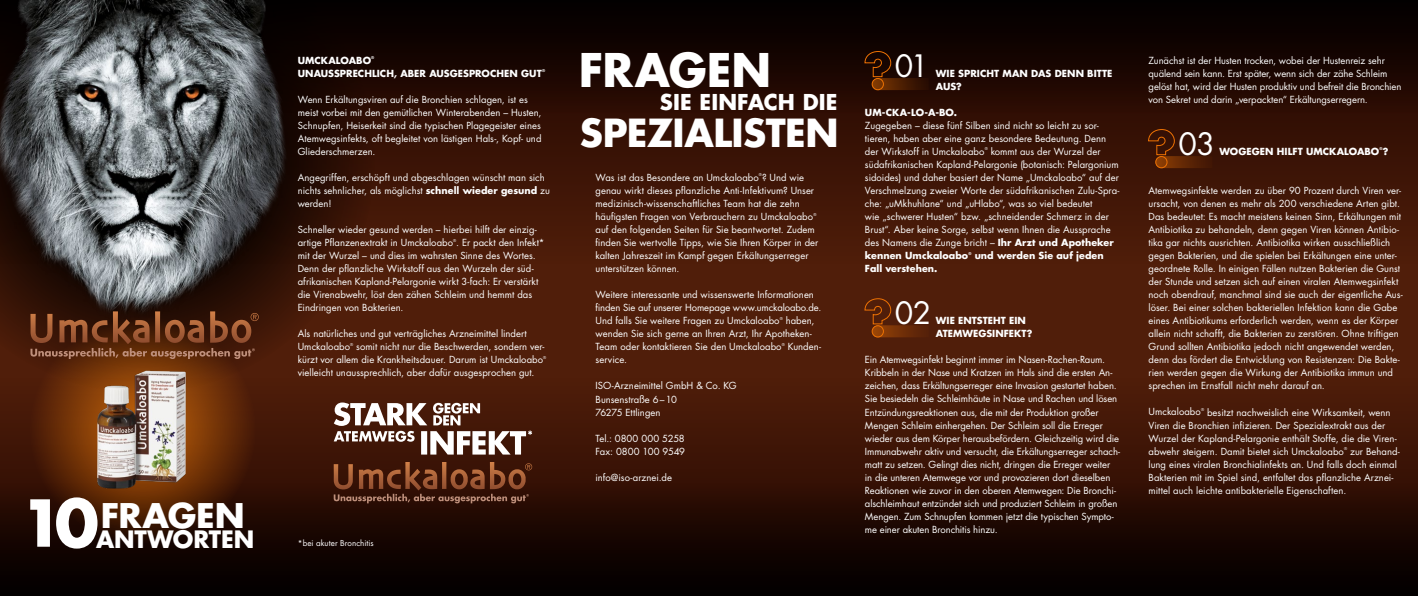
<style>
.page{position:relative;width:1418px;height:596px;background:#fff}
.page>*{position:absolute;margin:0;border:0;box-sizing:border-box;transform-origin:0 0}
.t1{font:700 62.8px "Futura";color:#fff}
.t2{font:700 45.1px "Futura";color:#fff}
.t3{font:700 37.6px "Futura";letter-spacing:-.015em;color:#fff}
.t4{font:700 33.1px "Futura";letter-spacing:-.01em;color:#fff}
.t5{font:30px "Futura";color:#fff}
.t6{font:700 23.3px "Futura";letter-spacing:-.01em;color:#fff}
.t7{font:700 21.3px "Futura";letter-spacing:.005em;color:#fff}
.t8{font:9.5px/13px "Futura";color:#fff}
.t9{font:700 9.5px/13px "Futura";letter-spacing:.005em;color:#fff}
.t10{font:8px "Futura";letter-spacing:.01em;color:#fff}
.t11{font:3.8px "Futura";color:#fff}
.t12{font:700 3.8px "Futura";color:#fff}
.s1{font-weight:700}
</style>
<div class="page">
<div style="left:0;top:0;width:1417px;height:595px;background:#501e0a"></div>
<svg style="left:290px;top:264px;width:42px;height:54px;fill:#441908"></svg>
<div style="left:0;top:378px;width:1417px;height:217px;background:linear-gradient(to bottom,#561f0a,#030000)"></div>
<svg style="left:290px;top:113px;width:1127px;height:151px;fill:#3f1607"></svg>
<div style="left:0;top:0;width:1417px;height:113px;background:linear-gradient(to bottom,#000,#2b0c03)"></div>
<svg style="left:29px;top:316px;width:227px;height:226px"></svg>
<img style="left:0;top:0;width:290px;height:380px">
<img style="left:77px;top:364px;width:129px;height:129px">
<svg style="left:334px;top:461px;width:198px;height:42px;background:#592c19"></svg>
<svg style="left:30px;top:311px;width:229px;height:48px"></svg>
<svg style="left:334px;top:402px;width:198px;height:52px"></svg>
<svg style="left:864px;top:51px;width:64px;height:40px;background:#311201"></svg>
<svg style="left:1147px;top:129px;width:65px;height:39px;background:#4b1c04"></svg>
<svg style="left:864px;top:298px;width:58px;height:39px"></svg>
<h1 class="t1" style="left:20px;top:479px;width:81px">10</h1>
<h3 class="t4" style="left:101px;top:492px;width:145px">FRAGEN</h3>
<h3 class="t6" style="left:96px;top:522px;width:159px">ANTWORTEN</h3>
<p class="t9" style="left:298px;top:54px;width:75px">UMCKALOABO</p>
<p class="t12" style="left:371px;top:55px;width:5px">®</p>
<p class="t9" style="left:298px;top:67px;width:245px">UNAUSSPRECHLICH, ABER AUSGESPROCHEN GUT</p>
<p class="t12" style="left:542px;top:68px;width:5px">®</p>
<p class="t8" style="left:298px;top:93px;width:245px">Wenn Erkältungsviren auf die Bronchien schlagen, ist es meist vorbei mit den gemütlichen Winterabenden – Husten, Schnupfen, Heiserkeit sind die typischen Plagegeister eines Atemwegsinfekts, oft begleitet von lästigen Hals-, Kopf- und Gliederschmerzen.</p>
<p class="t8" style="left:298px;top:171px;width:254px">Angegriffen, erschöpft und abgeschlagen wünscht man sich nichts sehnlicher, als möglichst <span class="s1">schnell wieder gesund</span> zu werden!</p>
<p class="t8" style="left:298px;top:223px;width:248px">Schneller wieder gesund werden – hierbei hilft der einzig&shy;artige Pflanzenextrakt in Umckaloabo . Er packt den Infekt*</p>
<p class="t11" style="left:453px;top:237px;width:5px">®</p>
<p class="t8" style="left:298px;top:249px;width:242px">mit der Wurzel – und dies im wahrsten Sinne des Wortes.<br>Denn der pflanzliche Wirkstoff aus den Wurzeln der süd&shy;afrikanischen Kapland-Pelargonie wirkt 3-fach: Er verstärkt die Virenabwehr, löst den zähen Schleim und hemmt das Eindringen von Bakterien.</p>
<p class="t8" style="left:298px;top:327px;width:231px">Als natürliches und gut verträgliches Arzneimittel lindert<br>Umckaloabo</p>
<p class="t8" style="left:298px;top:340px;width:248px;text-align:right">somit nicht nur die Beschwerden, sondern ver-<br>kürzt vor allem die Krankheitsdauer. Darum ist Umckaloabo</p>
<p class="t11" style="left:350px;top:341px;width:5px">®</p>
<p class="t11" style="left:543px;top:354px;width:5px">®</p>
<p class="t8" style="left:298px;top:366px;width:238px">vielleicht unaussprechlich, aber dafür ausgesprochen gut.</p>
<p class="t10" style="left:298px;top:537px;width:77px">*bei akuter Bronchitis</p>
<h2 class="t2" style="left:579px;top:39px;width:194px">FRAGEN</h2>
<h3 class="t7" style="left:660px;top:87px;width:179px">SIE EINFACH DIE</h3>
<h3 class="t3" style="left:580px;top:106px;width:260px">SPEZIALISTEN</h3>
<p class="t8" style="left:595px;top:171px;width:210px">Was ist das Besondere an Umckaloabo ? Und wie</p>
<p class="t11" style="left:759px;top:172px;width:5px">®</p>
<p class="t8" style="left:595px;top:184px;width:220px">genau wirkt dieses pflanzliche Anti-Infektivum? Unser medizinisch-wissenschaftliches Team hat die zehn häufigsten Fragen von Verbrauchern zu Umckaloabo</p>
<p class="t11" style="left:813px;top:211px;width:5px">®</p>
<p class="t8" style="left:595px;top:223px;width:224px">auf den folgenden Seiten für Sie beantwortet. Zudem finden Sie wertvolle Tipps, wie Sie Ihren Körper in der kalten Jahreszeit im Kampf gegen Erkältungserreger unterstützen können.</p>
<p class="t8" style="left:595px;top:288px;width:227px">Weitere interessante und wissenswerte Informationen finden Sie auf unserer Homepage www.umckaloabo.de.<br>Und falls Sie weitere Fragen zu Umckaloabo</p>
<p class="t8" style="left:595px;top:314px;width:220px;text-indent:190px">haben, wenden Sie sich gerne an Ihren Arzt, Ihr Apotheken-<br>Team oder kontaktieren Sie den Umckaloabo</p>
<p class="t11" style="left:779px;top:315px;width:5px">®</p>
<p class="t11" style="left:781px;top:341px;width:5px">®</p>
<p class="t8" style="left:787px;top:340px;width:35px">Kunden-</p>
<p class="t8" style="left:595px;top:353px;width:33px">service.</p>
<p class="t8" style="left:595px;top:379px;width:143px">ISO-Arzneimittel GmbH &amp; Co. KG<br>Bunsenstraße 6–10<br>76275 Ettlingen</p>
<p class="t8" style="left:595px;top:431px;width:91px">Tel.: 0800 000 5258<br>Fax: 0800 100 9549</p>
<p class="t8" style="left:595px;top:470px;width:78px">info@iso-arznei.de</p>
<h3 class="t5" style="left:894px;top:45px;width:36px">01</h3>
<p class="t9" style="left:935px;top:67px;width:178px">WIE SPRICHT MAN DAS DENN BITTE<br>AUS?</p>
<p class="t9" style="left:865px;top:106px;width:94px">UM-CKA-LO-A-BO.</p>
<p class="t8" style="left:865px;top:119px;width:242px">Zugegeben – diese fünf Silben sind nicht so leicht zu sor&shy;tieren, haben aber eine ganz besondere Bedeutung. Denn der Wirkstoff in Umckaloabo</p>
<p class="t8" style="left:865px;top:145px;width:256px;text-indent:126px">kommt aus der Wurzel der südafrikanischen Kapland-Pelargonie (botanisch: Pelargonium sidoides) und daher basiert der Name „Umckaloabo“ auf der Verschmelzung zweier Worte der südafrikanischen Zulu-Spra&shy;che: „uMkhuhlane“ und „uHlabo“, was so viel bedeutet<br>wie „schwerer Husten“ bzw. „schneidender Schmerz in der Brust“. Aber keine Sorge, selbst wenn Ihnen die Aussprache des Namens die Zunge bricht – <span class="s1">Ihr Arzt und Apotheker kennen Umckaloabo</span></p>
<p class="t11" style="left:984px;top:146px;width:5px">®</p>
<p class="t12" style="left:968px;top:250px;width:5px">®</p>
<p class="t9" style="left:974px;top:249px;width:131px">und werden Sie auf jeden</p>
<p class="t9" style="left:865px;top:262px;width:74px">Fall verstehen.</p>
<h3 class="t5" style="left:894px;top:292px;width:38px">02</h3>
<p class="t9" style="left:935px;top:314px;width:98px">WIE ENTSTEHT EIN<br>ATEMWEGSINFEKT?</p>
<p class="t8" style="left:865px;top:353px;width:257px">Ein Atemwegsinfekt beginnt immer im Nasen-Rachen-Raum.<br>Kribbeln in der Nase und Kratzen im Hals sind die ersten An&shy;zeichen, dass Erkältungserreger eine Invasion gestartet haben.<br>Sie besiedeln die Schleimhäute in Nase und Rachen und lösen Entzündungsreaktionen aus, die mit der Produktion großer Mengen Schleim einhergehen. Der Schleim soll die Erreger wieder aus dem Körper herausbefördern. Gleichzeitig wird die Immunabwehr aktiv und versucht, die Erkältungserreger schach&shy;matt zu setzen. Gelingt dies nicht, dringen die Erreger weiter<br>in die unteren Atemwege vor und provozieren dort dieselben Reaktionen wie zuvor in den oberen Atemwegen: Die Bronchi&shy;alschleimhaut entzündet sich und produziert Schleim in großen Mengen. Zum Schnupfen kommen jetzt die typischen Sympto&shy;me einer akuten Bronchitis hinzu.</p>
<p class="t8" style="left:1148px;top:54px;width:254px">Zunächst ist der Husten trocken, wobei der Hustenreiz sehr quälend sein kann. Erst später, wenn sich der zähe Schleim gelöst hat, wird der Husten produktiv und befreit die Bronchien von Sekret und darin „verpackten“ Erkältungserregern.</p>
<h3 class="t5" style="left:1178px;top:123px;width:38px">03</h3>
<p class="t12" style="left:1379px;top:146px;width:5px">®</p>
<p class="t9" style="left:1219px;top:145px;width:170px">WOGEGEN HILFT UMCKALOABO ?</p>
<p class="t8" style="left:1148px;top:184px;width:256px">Atemwegsinfekte werden zu über 90 Prozent durch Viren ver&shy;ursacht, von denen es mehr als 200 verschiedene Arten gibt.<br>Das bedeutet: Es macht meistens keinen Sinn, Erkältungen mit Antibiotika zu behandeln, denn gegen Viren können Antibio&shy;tika gar nichts ausrichten. Antibiotika wirken ausschließlich gegen Bakterien, und die spielen bei Erkältungen eine unter&shy;geordnete Rolle. In einigen Fällen nutzen Bakterien die Gunst der Stunde und setzen sich auf einen viralen Atemwegsinfekt noch obendrauf, manchmal sind sie auch der eigentliche Aus&shy;löser. Bei einer solchen bakteriellen Infektion kann die Gabe eines Antibiotikums erforderlich werden, wenn es der Körper allein nicht schafft, die Bakterien zu zerstören. Ohne triftigen Grund sollten Antibiotika jedoch nicht angewendet werden, denn das fördert die Entwicklung von Resistenzen: Die Bakte&shy;rien werden gegen die Wirkung der Antibiotika immun und sprechen im Ernstfall nicht mehr darauf an.</p>
<p class="t8" style="left:1148px;top:405px;width:54px">Umckaloabo</p>
<p class="t11" style="left:1201px;top:406px;width:5px">®</p>
<p class="t8" style="left:1148px;top:405px;width:250px;text-indent:58px">besitzt nachweislich eine Wirksamkeit, wenn Viren die Bronchien infizieren. Der Spezialextrakt aus der Wurzel der Kapland-Pelargonie enthält Stoffe, die die Viren&shy;abwehr steigern. Damit bietet sich Umckaloabo</p>
<p class="t8" style="left:1148px;top:444px;width:253px;text-indent:201px">zur Behand&shy;lung eines viralen Bronchialinfekts an. Und falls doch einmal Bakterien mit im Spiel sind, entfaltet das pflanzliche Arznei&shy;mittel auch leichte antibakterielle Eigenschaften.</p>
<p class="t11" style="left:1343px;top:445px;width:5px">®</p>
</div>
